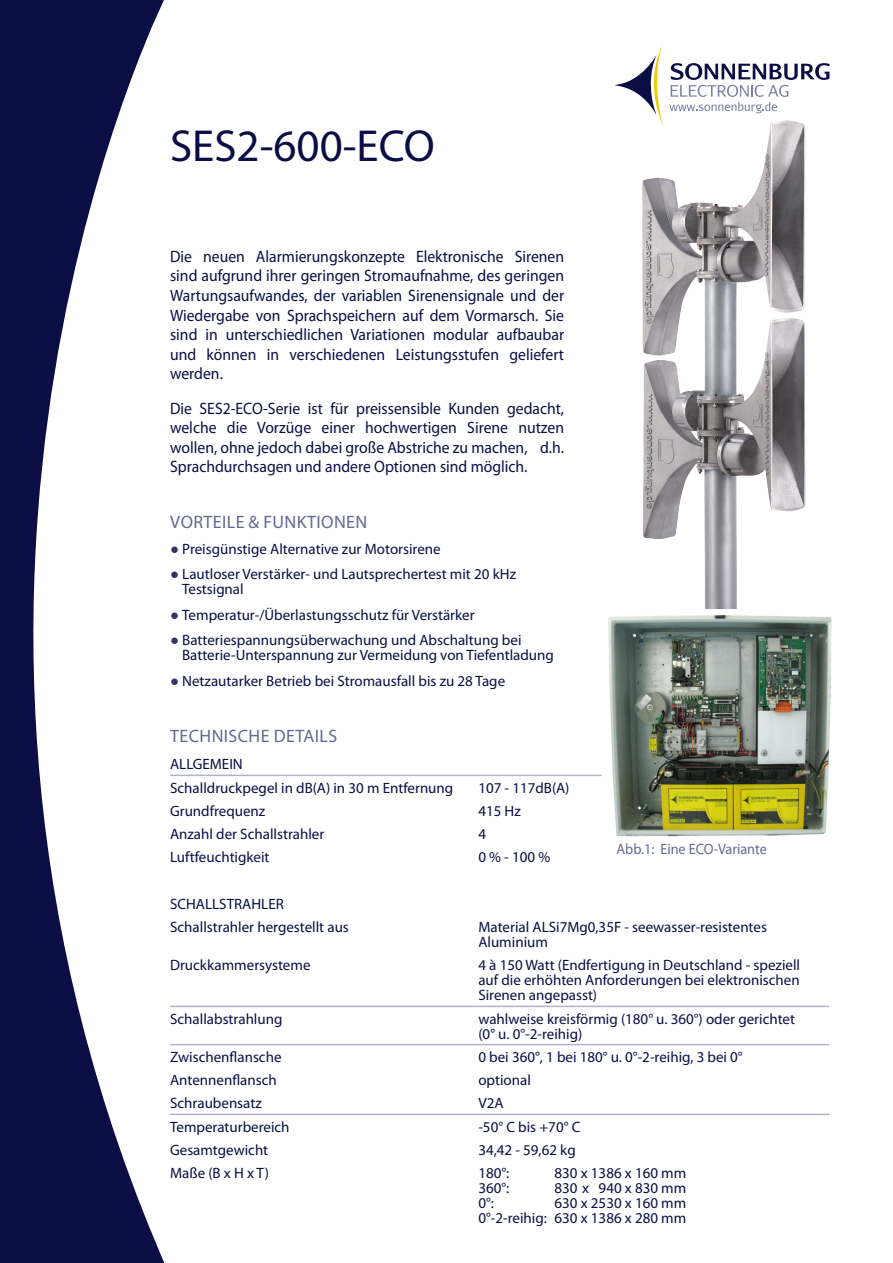
<style>
.page{position:relative;width:893px;height:1263px;background:#fff}
.page>*{position:absolute;margin:0;border:0;box-sizing:border-box;transform-origin:0 0}
.t1{font:45px "Myriad Pro";color:#0b0e45}
.t2{font:18px "Myriad Pro";letter-spacing:.02em;color:#666991}
.t3{font:16.5px/19.5px "Myriad Pro";color:#0b0e45;text-align:justify;scale:.95 1}
.t4{font:15px/15px "Myriad Pro";color:#0b0e45}
.t5{font:15px "Myriad Pro";color:#666991;scale:.95 1}
.s1{font-family:"Arial";color:#336}
</style>
<div class="page">
<svg style="left:0;top:0;width:165px;height:1263px"></svg>
<svg style="left:615px;top:44px;width:214px;height:54px"></svg>
<hr style="left:170px;top:774px;width:308px;height:2px;background:#b2b3cb">
<hr style="left:478px;top:774px;width:351px;height:2px;background:#b2b3cb">
<hr style="left:170px;top:1005px;width:308px;height:2px;background:#b2b3cb">
<hr style="left:478px;top:1005px;width:351px;height:2px;background:#b2b3cb">
<hr style="left:170px;top:1044px;width:308px;height:1px;background:#b2b3cb">
<hr style="left:478px;top:1044px;width:351px;height:1px;background:#b2b3cb">
<hr style="left:170px;top:1113px;width:308px;height:2px;background:#b2b3cb">
<hr style="left:478px;top:1113px;width:351px;height:2px;background:#b2b3cb">
<img style="left:642px;top:98px;width:164px;height:511px">
<div style="left:602px;top:609px;width:259px;height:261px;background:#fff"></div>
<img style="left:608px;top:615px;width:224px;height:222px">
<h1 class="t1" style="left:170px;top:118px;width:266px">SES2-600-ECO</h1>
<p class="t3" style="left:170px;top:246px;width:416px">Die neuen Alarmierungskonzepte Elektronische Sirenen sind aufgrund ihrer geringen Stromaufnahme, des geringen Wartungsaufwandes, der variablen Sirenensignale und der Wiedergabe von Sprachspeichern auf dem Vormarsch. Sie sind in unterschiedlichen Variationen modular aufbaubar und können in verschiedenen Leistungsstufen geliefert werden.</p>
<p class="t3" style="left:170px;top:398px;width:416px">Die SES2-ECO-Serie ist für preissensible Kunden gedacht, welche die Vorzüge einer hochwertigen Sirene nutzen wollen, ohne jedoch dabei große Abstriche zu machen, d.h.<br>Sprachdurchsagen und andere Optionen sind möglich.</p>
<p class="t2" style="left:170px;top:511px;width:198px">VORTEILE &amp; FUNKTIONEN</p>
<p class="t4" style="left:170px;top:541px;width:272px"><span class="s1">●</span> Preisgünstige Alternative zur Motorsirene</p>
<p class="t4" style="left:182px;top:566px;width:335px;text-indent:-12px"><span class="s1">●</span> Lautloser Verstärker- und Lautsprechertest mit 20 kHz<br>Testsignal</p>
<p class="t4" style="left:170px;top:607px;width:306px"><span class="s1">●</span> Temperatur-/Überlastungsschutz für Verstärker</p>
<p class="t4" style="left:182px;top:632px;width:373px;text-indent:-12px"><span class="s1">●</span> Batteriespannungsüberwachung und Abschaltung bei<br>Batterie-Unterspannung zur Vermeidung von Tiefentladung</p>
<p class="t4" style="left:170px;top:673px;width:337px"><span class="s1">●</span> Netzautarker Betrieb bei Stromausfall bis zu 28 Tage</p>
<p class="t2" style="left:170px;top:724px;width:169px">TECHNISCHE DETAILS</p>
<p class="t4" style="left:170px;top:752px;width:285px;line-height:23.2px">ALLGEMEIN<br>Schalldruckpegel in dB(A) in 30 m Entfernung</p>
<p class="t4" style="left:478px;top:780px;width:93px">107 - 117dB(A)</p>
<p class="t4" style="left:170px;top:803px;width:97px">Grundfrequenz</p>
<p class="t4" style="left:478px;top:803px;width:44px">415 Hz</p>
<p class="t4" style="left:170px;top:826px;width:156px">Anzahl der Schallstrahler</p>
<p class="t4" style="left:478px;top:826px;width:9px">4</p>
<p class="t4" style="left:170px;top:849px;width:101px">Luftfeuchtigkeit</p>
<p class="t4" style="left:478px;top:849px;width:73px">0 % - 100 %</p>
<p class="t4" style="left:170px;top:892px;width:180px;line-height:23.2px">SCHALLSTRAHLER<br>Schallstrahler hergestellt aus</p>
<p class="t5" style="left:617px;top:840px;width:160px">Abb.1: Eine ECO-Variante</p>
<p class="t4" style="left:478px;top:919px;width:290px">Material ALSi7Mg0,35F - seewasser-resistentes<br>Aluminium</p>
<p class="t4" style="left:170px;top:957px;width:142px">Druckkammersysteme</p>
<p class="t4" style="left:478px;top:957px;width:323px;text-align:justify">4 à 150 Watt (Endfertigung in Deutschland - speziell auf die erhöhten Anforderungen bei elektronischen Sirenen angepasst)</p>
<p class="t4" style="left:170px;top:1011px;width:114px">Schallabstrahlung</p>
<p class="t4" style="left:478px;top:1011px;width:318px">wahlweise kreisförmig (180° u. 360°) oder gerichtet (0° u. 0°-2-reihig)</p>
<p class="t4" style="left:170px;top:1049px;width:113px">Zwischenflansche</p>
<p class="t4" style="left:478px;top:1049px;width:266px">0 bei 360°, 1 bei 180° u. 0°-2-reihig, 3 bei 0°</p>
<p class="t4" style="left:170px;top:1072px;width:108px">Antennenflansch</p>
<p class="t4" style="left:478px;top:1072px;width:54px">optional</p>
<p class="t4" style="left:170px;top:1095px;width:93px">Schraubensatz</p>
<p class="t4" style="left:478px;top:1095px;width:27px">V2A</p>
<p class="t4" style="left:170px;top:1119px;width:121px">Temperaturbereich</p>
<p class="t4" style="left:478px;top:1119px;width:103px">-50° C bis +70° C</p>
<p class="t4" style="left:170px;top:1142px;width:100px">Gesamtgewicht</p>
<p class="t4" style="left:478px;top:1142px;width:99px">34,42 - 59,62 kg</p>
<p class="t4" style="left:170px;top:1165px;width:101px">Maße (B x H x T)</p>
<p class="t4" style="left:478px;top:1165px;width:70px">180°:<br>360°:<br>0°:<br>0°-2-reihig:</p>
<p class="t4" style="left:554px;top:1165px;width:133px;text-align:justify">830 x 1386 x 160 mm 830 x 940 x 830 mm 630 x 2530 x 160 mm 630 x 1386 x 280 mm</p>
</div>
